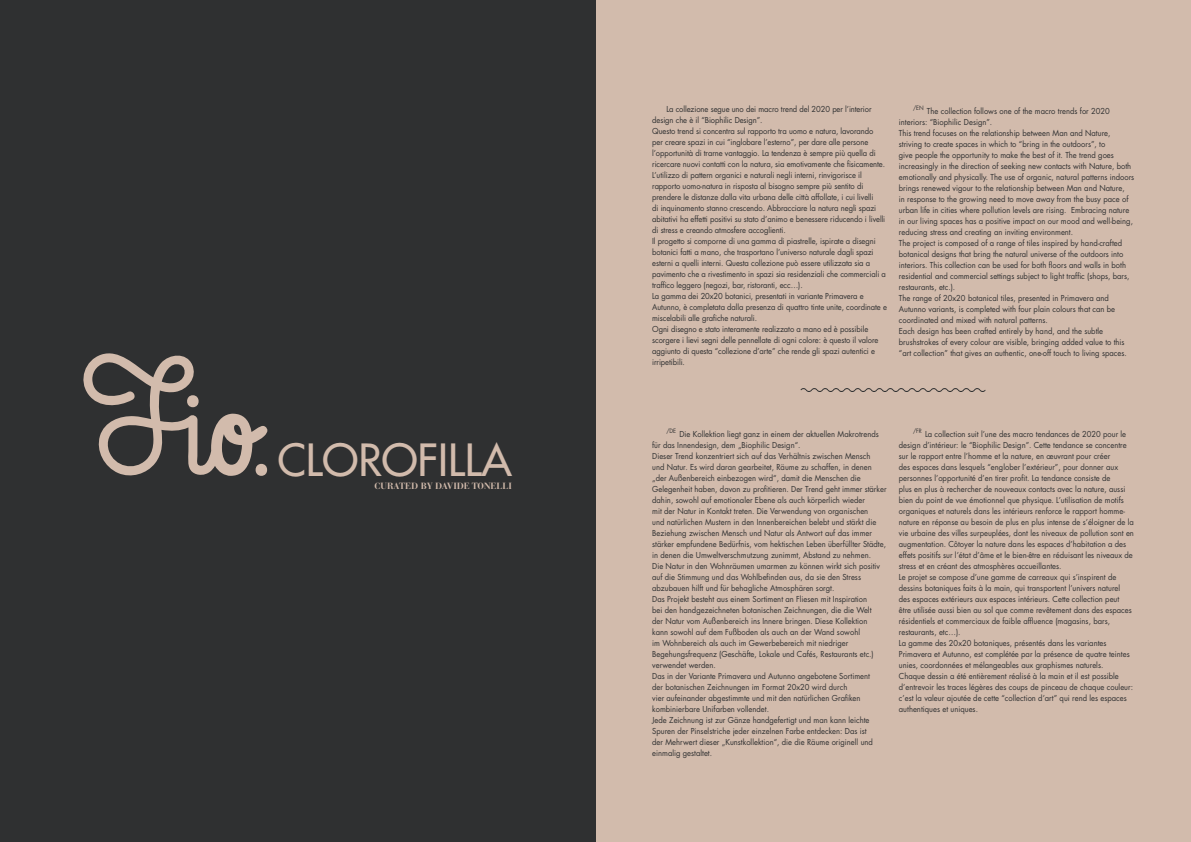
<style>
.page{position:relative;width:1191px;height:842px;background:#fff}
.page>*{position:absolute;margin:0;border:0;box-sizing:border-box;transform-origin:0 0}
.t1{font:500 43.2px "Futura Std";color:#d2bbac}
.t2{font:700 9px "Bauer Bodoni Std";color:#d2bbac}
.t3{font:8px/11px "Futura Std";color:#2f3031;scale:.95 1}
</style>
<div class="page">
<div style="left:595px;top:0;width:596px;height:842px;background:#d2bbac"></div>
<div style="left:0;top:0;width:595px;height:842px;background:#2f3031"></div>
<svg style="left:83px;top:353px;width:185px;height:123px"></svg>
<svg style="left:800px;top:388px;width:185px;height:4px"></svg>
<h1 class="t1" style="left:277px;top:433px;width:236px">CLOROFILLA</h1>
<p class="t2" style="left:375px;top:480px;width:139px">CURATED BY DAVIDE TONELLI</p>
<p class="t3" style="left:652px;top:103px;width:249px;text-indent:14px">La collezione segue uno dei macro trend del 2020 per l’interior design che è il “Biophilic Design”.<br>Questo trend si concentra sul rapporto tra uomo e natura, lavorando<br>per creare spazi in cui “inglobare l’esterno”, per dare alle persone l’opportunità di trarne vantaggio. La tendenza è sempre più quella di ricercare nuovi contatti con la natura, sia emotivamente che fisicamente.<br>L’utilizzo di pattern organici e naturali negli interni, rinvigorisce il rapporto uomo-natura in risposta al bisogno sempre più sentito di prendere le distanze dalla vita urbana delle città affollate, i cui livelli<br>di inquinamento stanno crescendo. Abbracciare la natura negli spazi abitativi ha effetti positivi su stato d’animo e benessere riducendo i livelli di stress e creando atmosfere accoglienti.<br>Il progetto si comporne di una gamma di piastrelle, ispirate a disegni botanici fatti a mano, che trasportano l’universo naturale dagli spazi esterni a quelli interni. Questa collezione può essere utilizzata sia a pavimento che a rivestimento in spazi sia residenziali che commerciali a traffico leggero (negozi, bar, ristoranti, ecc…).<br>La gamma dei 20x20 botanici, presentati in variante Primavera e Autunno, è completata dalla presenza di quattro tinte unite, coordinate e miscelabili alle grafiche naturali.<br>Ogni disegno e stato interamente realizzato a mano ed è possibile scorgere i lievi segni delle pennellate di ogni colore: è questo il valore aggiunto di questa “collezione d’arte” che rende gli spazi autentici e irripetibili.</p>
<p class="t3" style="left:899px;top:105px;width:249px;text-indent:14px"><sup>/EN</sup> The collection follows one of the macro trends for 2020 interiors: “Biophilic Design”.<br>This trend focuses on the relationship between Man and Nature, striving to create spaces in which to “bring in the outdoors”, to<br>give people the opportunity to make the best of it. The trend goes increasingly in the direction of seeking new contacts with Nature, both emotionally and physically. The use of organic, natural patterns indoors brings renewed vigour to the relationship between Man and Nature,<br>in response to the growing need to move away from the busy pace of urban life in cities where pollution levels are rising. Embracing nature in our living spaces has a positive impact on our mood and well-being, reducing stress and creating an inviting environment.<br>The project is composed of a range of tiles inspired by hand-crafted botanical designs that bring the natural universe of the outdoors into interiors. This collection can be used for both floors and walls in both residential and commercial settings subject to light traffic (shops, bars, restaurants, etc.).<br>The range of 20x20 botanical tiles, presented in Primavera and Autunno variants, is completed with four plain colours that can be coordinated and mixed with natural patterns.<br>Each design has been crafted entirely by hand, and the subtle brushstrokes of every colour are visible, bringing added value to this “art collection” that gives an authentic, one-off touch to living spaces.</p>
<p class="t3" style="left:652px;top:428px;width:248px;text-indent:14px"><sup>/DE</sup> Die Kollektion liegt ganz in einem der aktuellen Makrotrends für das Innendesign, dem „Biophilic Design“.<br>Dieser Trend konzentriert sich auf das Verhältnis zwischen Mensch<br>und Natur. Es wird daran gearbeitet, Räume zu schaffen, in denen „der Außenbereich einbezogen wird“, damit die Menschen die Gelegenheit haben, davon zu profitieren. Der Trend geht immer stärker dahin, sowohl auf emotionaler Ebene als auch körperlich wieder<br>mit der Natur in Kontakt treten. Die Verwendung von organischen<br>und natürlichen Mustern in den Innenbereichen belebt und stärkt die Beziehung zwischen Mensch und Natur als Antwort auf das immer stärker empfundene Bedürfnis, vom hektischen Leben überfüllter Städte, in denen die Umweltverschmutzung zunimmt, Abstand zu nehmen.<br>Die Natur in den Wohnräumen umarmen zu können wirkt sich positiv auf die Stimmung und das Wohlbefinden aus, da sie den Stress abzubauen hilft und für behagliche Atmosphären sorgt.<br>Das Projekt besteht aus einem Sortiment an Fliesen mit Inspiration<br>bei den handgezeichneten botanischen Zeichnungen, die die Welt<br>der Natur vom Außenbereich ins Innere bringen. Diese Kollektion<br>kann sowohl auf dem Fußboden als auch an der Wand sowohl<br>im Wohnbereich als auch im Gewerbebereich mit niedriger Begehungsfrequenz (Geschäfte, Lokale und Cafés, Restaurants etc.) verwendet werden.<br>Das in der Variante Primavera und Autunno angebotene Sortiment<br>der botanischen Zeichnungen im Format 20x20 wird durch<br>vier aufeinander abgestimmte und mit den natürlichen Grafiken kombinierbare Unifarben vollendet.<br>Jede Zeichnung ist zur Gänze handgefertigt und man kann leichte Spuren der Pinselstriche jeder einzelnen Farbe entdecken: Das ist<br>der Mehrwert dieser „Kunstkollektion“, die die Räume originell und einmalig gestaltet.</p>
<p class="t3" style="left:899px;top:428px;width:249px;text-indent:14px"><sup>/FR</sup> La collection suit l’une des macro tendances de 2020 pour le design d’intérieur: le “Biophilic Design”. Cette tendance se concentre sur le rapport entre l’homme et la nature, en œuvrant pour créer<br>des espaces dans lesquels “englober l’extérieur”, pour donner aux personnes l’opportunité d’en tirer profit. La tendance consiste de<br>plus en plus à rechercher de nouveaux contacts avec la nature, aussi bien du point de vue émotionnel que physique. L’utilisation de motifs organiques et naturels dans les intérieurs renforce le rapport homme&shy;nature en réponse au besoin de plus en plus intense de s’éloigner de la vie urbaine des villes surpeuplées, dont les niveaux de pollution sont en augmentation. Côtoyer la nature dans les espaces d’habitation a des effets positifs sur l’état d’âme et le bien-être en réduisant les niveaux de stress et en créant des atmosphères accueillantes.<br>Le projet se compose d’une gamme de carreaux qui s’inspirent de dessins botaniques faits à la main, qui transportent l’univers naturel<br>des espaces extérieurs aux espaces intérieurs. Cette collection peut<br>être utilisée aussi bien au sol que comme revêtement dans des espaces résidentiels et commerciaux de faible affluence (magasins, bars, restaurants, etc…).<br>La gamme des 20x20 botaniques, présentés dans les variantes Primavera et Autunno, est complétée par la présence de quatre teintes unies, coordonnées et mélangeables aux graphismes naturels.<br>Chaque dessin a été entièrement réalisé à la main et il est possible d’entrevoir les traces légères des coups de pinceau de chaque couleur: c’est la valeur ajoutée de cette “collection d’art” qui rend les espaces authentiques et uniques.</p>
</div>
